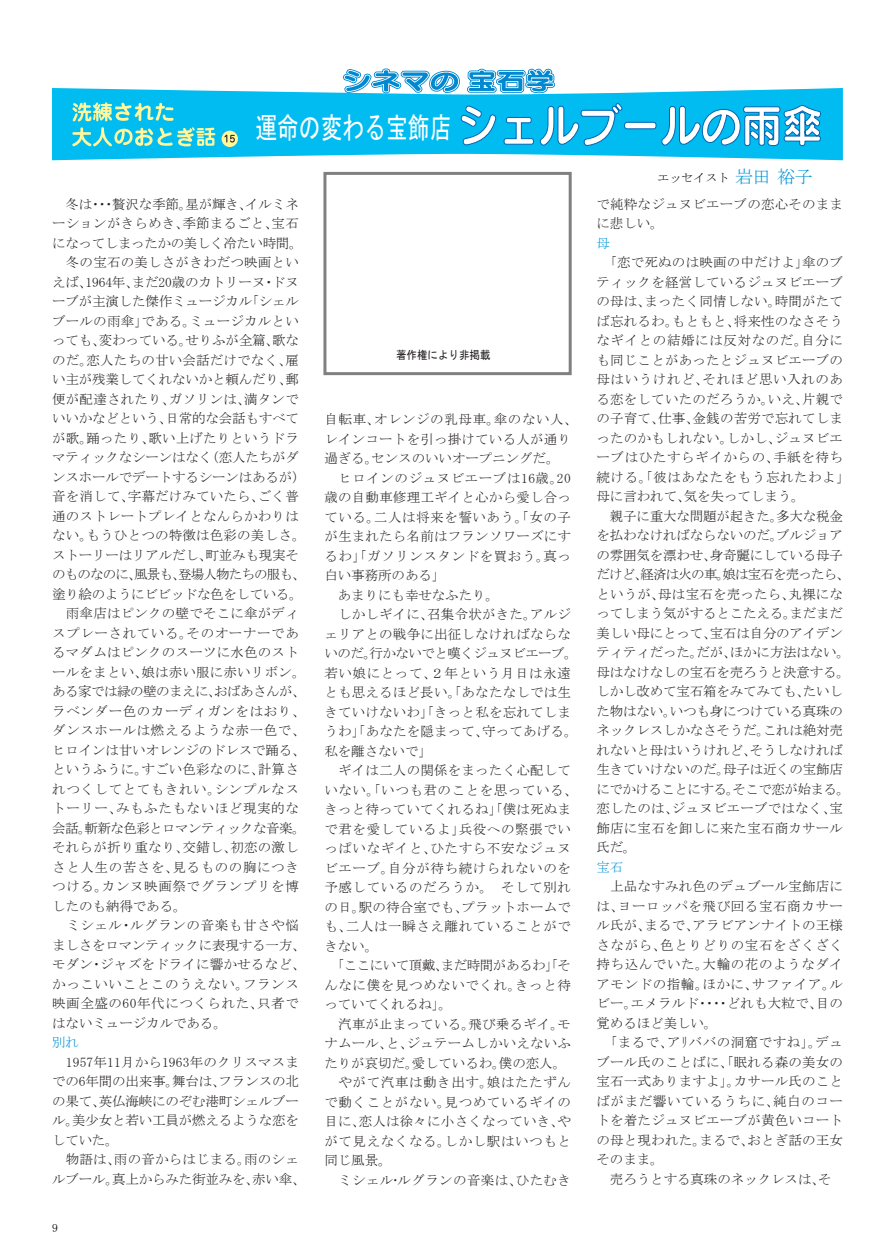
<style>
.page{position:relative;width:888px;height:1260px;background:#fff}
.page>*{position:absolute;margin:0;border:0;box-sizing:border-box;transform-origin:0 0}
.t1{font:29.25px "MS Gothic";color:#fff;scale:.75 1}
.t2{font:13.5px/19.5px "MS Mincho";letter-spacing:.015em;color:#231f20}
.t3{font:13.5px "MS Mincho";letter-spacing:.045em;color:#231f20}
.t4{font:13.5px/19.5px "MS Mincho";letter-spacing:-.015em;color:#231f20}
.t5{font:13.5px "MS Mincho";letter-spacing:-.005em;color:#231f20}
.t6{font:13.5px/19.5px "MS Mincho";letter-spacing:-.01em;color:#231f20;text-align:center}
.t7{font:13.5px "MS Mincho";letter-spacing:-.04em;color:#231f20}
.t8{font:13.5px "MS Mincho";letter-spacing:-.025em;color:#231f20}
.t9{font:13.5px "MS Mincho";letter-spacing:.04em;color:#231f20}
.t10{font:13.5px "MS Mincho";letter-spacing:-.06em;color:#231f20}
.t11{font:13.5px "MS Mincho";letter-spacing:-.035em;color:#231f20}
.t12{font:13.5px "MS Mincho";color:#0095d9}
.t13{font:12px "MS Mincho";color:#000}
.t14{font:11.7px "MS Mincho";color:#000}
.t15{font:11.55px "MS Gothic";color:#231f20;scale:.91 1}
.s1{font-size:18px;color:#0095d9}
</style>
<div class="page">
<svg style="left:52px;top:88px;width:791px;height:72px;background:#1fc4f2"></svg>
<svg style="left:339px;top:68px;width:226px;height:27px"></svg>
<svg style="left:73px;top:102px;width:101px;height:19px;background:#6cd5cb"></svg>
<svg style="left:72px;top:127px;width:143px;height:19px;background:#60d2cf"></svg>
<div style="left:222px;top:131px;width:16px;height:16px;background:#fff79a;border-radius:50%"></div>
<svg style="left:224px;top:135px;width:11px;height:8px"></svg>
<svg style="left:459px;top:105px;width:37px;height:41px"></svg>
<svg style="left:503px;top:102px;width:320px;height:45px"></svg>
<div style="left:323px;top:172px;width:249px;height:203px;border:3px solid #808080"></div>
<h1 class="t1" style="left:255px;top:113px;width:263px">運命の変わる宝飾店</h1>
<p class="t6" style="left:66px;top:194px;width:235px">冬は・・・贅沢な季節。星が輝き、イルミネ</p>
<p class="t2" style="left:52px;top:214px;width:248px">ーションがきらめき、季節まるごと、宝石</p>
<p class="t8" style="left:52px;top:236px;width:252px">になってしまったかの美しく冷たい時間。</p>
<p class="t2" style="left:66px;top:253px;width:234px">冬の宝石の美しさがきわだつ映画とい</p>
<p class="t6" style="left:52px;top:272px;width:248px">えば、1964年、まだ20歳のカトリーヌ・ドヌ</p>
<p class="t4" style="left:52px;top:292px;width:248px">ーブが主演した傑作ミュージカル「シェル</p>
<p class="t2" style="left:52px;top:311px;width:248px">ブールの雨傘」である。ミュージカルとい</p>
<p class="t6" style="left:52px;top:331px;width:248px">っても、変わっている。せりふが全篇、歌な</p>
<p class="t2" style="left:52px;top:350px;width:248px">のだ。恋人たちの甘い会話だけでなく、雇</p>
<p class="t4" style="left:52px;top:370px;width:248px">い主が残業してくれないかと頼んだり、郵</p>
<p class="t2" style="left:52px;top:389px;width:248px">便が配達されたり、ガソリンは、満タンで</p>
<p class="t4" style="left:52px;top:409px;width:248px">いいかなどという、日常的な会話もすべて</p>
<p class="t2" style="left:52px;top:428px;width:248px">が歌。踊ったり、歌い上げたりというドラ</p>
<p class="t4" style="left:52px;top:448px;width:248px">マティックなシーンはなく（恋人たちがダ</p>
<p class="t4" style="left:52px;top:467px;width:255px">ンスホールでデートするシーンはあるが）</p>
<p class="t2" style="left:52px;top:487px;width:248px">音を消して、字幕だけみていたら、ごく普</p>
<p class="t2" style="left:52px;top:506px;width:248px">通のストレートプレイとなんらかわりは</p>
<p class="t2" style="left:52px;top:526px;width:255px">ない。もうひとつの特徴は色彩の美しさ。</p>
<p class="t4" style="left:52px;top:545px;width:248px">ストーリーはリアルだし、町並みも現実そ</p>
<p class="t10" style="left:52px;top:568px;width:255px">のものなのに、風景も、登場人物たちの服も、</p>
<p class="t8" style="left:52px;top:587px;width:252px">塗り絵のようにビビッドな色をしている。</p>
<p class="t2" style="left:66px;top:604px;width:234px">雨傘店はピンクの壁でそこに傘がディ</p>
<p class="t3" style="left:52px;top:626px;width:248px">スプレーされている。そのオーナーであ</p>
<p class="t2" style="left:52px;top:643px;width:248px">るマダムはピンクのスーツに水色のスト</p>
<p class="t2" style="left:52px;top:662px;width:255px">ールをまとい、娘は赤い服に赤いリボン。</p>
<p class="t7" style="left:52px;top:685px;width:255px">ある家では緑の壁のまえに、おばあさんが、</p>
<p class="t3" style="left:52px;top:704px;width:255px">ラベンダー色のカーディガンをはおり、</p>
<p class="t3" style="left:52px;top:724px;width:255px">ダンスホールは燃えるような赤一色で、</p>
<p class="t4" style="left:52px;top:740px;width:255px">ヒロインは甘いオレンジのドレスで踊る、</p>
<p class="t2" style="left:52px;top:760px;width:248px">というふうに。すごい色彩なのに、計算さ</p>
<p class="t3" style="left:52px;top:782px;width:248px">れつくしてとてもきれい。シンプルなス</p>
<p class="t3" style="left:52px;top:802px;width:248px">トーリー、みもふたもないほど現実的な</p>
<p class="t7" style="left:52px;top:821px;width:255px">会話。斬新な色彩とロマンティックな音楽。</p>
<p class="t2" style="left:52px;top:838px;width:248px">それらが折り重なり、交錯し、初恋の激し</p>
<p class="t3" style="left:52px;top:860px;width:248px">さと人生の苦さを、見るものの胸につき</p>
<p class="t3" style="left:52px;top:880px;width:248px">つける。カンヌ映画祭でグランプリを博</p>
<p class="t5" style="left:52px;top:899px;width:136px">したのも納得である。</p>
<p class="t3" style="left:66px;top:919px;width:234px">ミシェル・ルグランの音楽も甘さや悩</p>
<p class="t4" style="left:52px;top:935px;width:255px">ましさをロマンティックに表現する一方、</p>
<p class="t2" style="left:52px;top:955px;width:255px">モダン・ジャズをドライに響かせるなど、</p>
<p class="t3" style="left:52px;top:977px;width:248px">かっこいいことこのうえない。フランス</p>
<p class="t3" style="left:52px;top:997px;width:248px">映画全盛の60年代につくられた、只者で</p>
<p class="t5" style="left:52px;top:1016px;width:176px">はないミュージカルである。</p>
<p class="t12" style="left:52px;top:1036px;width:28px">別れ</p>
<p class="t2" style="left:52px;top:1052px;width:248px;text-align:justify;text-indent:14px">1957年11月から1963年のクリスマスまでの6年間の出来事。舞台は、フランスの北の果て、英仏海峡にのぞむ港町シェルブール。美少女と若い工員が燃えるような恋をしていた。</p>
<p class="t6" style="left:52px;top:1150px;width:255px">物語は、雨の音からはじまる。雨のシェ<br>ルブール。真上からみた街並みを、赤い傘、</p>
<p class="t14" style="left:52px;top:1222px;width:7px">9</p>
<p class="t15" style="left:396px;top:350px;width:105px">著作権により非掲載</p>
<p class="t2" style="left:324px;top:410px;width:255px">自転車、オレンジの乳母車。傘のない人、レインコートを引っ掛けている人が通り過ぎる。センスのいいオープニングだ。</p>
<p class="t9" style="left:338px;top:471px;width:234px">ヒロインのジュヌビエーブは16歳。20</p>
<p class="t2" style="left:324px;top:488px;width:248px">歳の自動車修理工ギイと心から愛し合っ</p>
<p class="t3" style="left:324px;top:510px;width:248px">ている。二人は将来を誓いあう。「女の子</p>
<p class="t2" style="left:324px;top:527px;width:248px">が生まれたら名前はフランソワーズにす</p>
<p class="t3" style="left:324px;top:549px;width:248px">るわ」「ガソリンスタンドを買おう。真っ</p>
<p class="t5" style="left:324px;top:569px;width:122px">白い事務所のある」</p>
<p class="t5" style="left:338px;top:588px;width:163px">あまりにも幸せなふたり。</p>
<p class="t2" style="left:338px;top:605px;width:234px">しかしギイに、召集令状がきた。アルジ</p>
<p class="t2" style="left:324px;top:624px;width:248px">ェリアとの戦争に出征しなければならな</p>
<p class="t7" style="left:324px;top:647px;width:255px">いのだ。行かないでと嘆くジュヌビエーブ。</p>
<p class="t3" style="left:324px;top:666px;width:248px">若い娘にとって、２年という月日は永遠</p>
<p class="t2" style="left:324px;top:683px;width:248px">とも思えるほど長い。「あなたなしでは生</p>
<p class="t2" style="left:324px;top:702px;width:248px">きていけないわ」「きっと私を忘れてしま</p>
<p class="t2" style="left:324px;top:722px;width:255px">うわ」「あなたを隠まって、守ってあげる。</p>
<p class="t5" style="left:324px;top:744px;width:109px">私を離さないで」</p>
<p class="t2" style="left:338px;top:761px;width:234px">ギイは二人の関係をまったく心配して</p>
<p class="t3" style="left:324px;top:783px;width:255px">いない。「いつも君のことを思っている、</p>
<p class="t2" style="left:324px;top:800px;width:248px">きっと待っていてくれるね」「僕は死ぬま</p>
<p class="t3" style="left:324px;top:822px;width:248px">で君を愛しているよ」兵役への緊張でい</p>
<p class="t3" style="left:324px;top:842px;width:248px">っぱいなギイと、ひたすら不安なジュヌ</p>
<p class="t3" style="left:324px;top:861px;width:248px">ビエーブ。自分が待ち続けられないのを</p>
<p class="t3" style="left:324px;top:881px;width:248px">予感しているのだろうか。そして別れ</p>
<p class="t2" style="left:324px;top:897px;width:248px">の日。駅の待合室でも、プラットホームで</p>
<p class="t3" style="left:324px;top:920px;width:248px">も、二人は一瞬さえ離れていることがで</p>
<p class="t2" style="left:324px;top:936px;width:55px">きない。</p>
<p class="t11" style="left:331px;top:959px;width:242px">「ここにいて頂戴、まだ時間があるわ「」そ</p>
<p class="t3" style="left:324px;top:978px;width:248px">んなに僕を見つめないでくれ。きっと待</p>
<p class="t5" style="left:324px;top:998px;width:129px">っていてくれるね」。</p>
<p class="t2" style="left:338px;top:1014px;width:234px">汽車が止まっている。飛び乗るギイ。モ</p>
<p class="t2" style="left:324px;top:1034px;width:248px">ナムール、と、ジュテームしかいえないふ</p>
<p class="t5" style="left:324px;top:1056px;width:243px">たりが哀切だ。愛しているわ。僕の恋人。</p>
<p class="t3" style="left:339px;top:1076px;width:234px">やがて汽車は動き出す。娘はたたずん</p>
<p class="t3" style="left:324px;top:1095px;width:248px">で動くことがない。見つめているギイの</p>
<p class="t2" style="left:324px;top:1112px;width:248px">目に、恋人は徐々に小さくなっていき、や</p>
<p class="t3" style="left:324px;top:1134px;width:248px">がて見えなくなる。しかし駅はいつもと</p>
<p class="t2" style="left:324px;top:1151px;width:69px">同じ風景。</p>
<p class="t2" style="left:338px;top:1170px;width:234px">ミシェル･ルグランの音楽は、ひたむき</p>
<p class="t13" style="left:657px;top:172px;width:157px">エッセイスト<span class="s1">岩田裕子</span></p>
<p class="t2" style="left:597px;top:194px;width:248px">で純粋なジュヌビエーブの恋心そのままに悲しい。</p>
<p class="t12" style="left:597px;top:236px;width:15px">母</p>
<p class="t2" style="left:597px;top:253px;width:255px;text-indent:7px">「恋で死ぬのは映画の中だけよ」傘のブティックを経営しているジュヌビエーブの母は、まったく同情しない。時間がたてば忘れるわ。もともと、将来性のなさそうなギイとの結婚には反対なのだ。自分にも同じことがあったとジュヌビエーブの母はいうけれど、それほど思い入れのある恋をしていたのだろうか。いえ、片親での子育て、仕事、金銭の苦労で忘れてしまったのかもしれない。しかし、ジュヌビエーブはひたすらギイからの、手紙を待ち続ける。「彼はあなたをもう忘れたわよ」母に言われて、気を失ってしまう。</p>
<p class="t4" style="left:597px;top:506px;width:255px;text-indent:13px">親子に重大な問題が起きた。多大な税金を払わなければならないのだ。ブルジョアの雰囲気を漂わせ、身奇麗にしている母子だけど、経済は火の車。娘は宝石を売ったら、というが、母は宝石を売ったら、丸裸になってしまう気がするとこたえる。まだまだ美しい母にとって、宝石は自分のアイデンティティだった。だが、ほかに方法はない。母はなけなしの宝石を売ろうと決意する。しかし改めて宝石箱をみてみても、たいした物はない。いつも身につけている真珠のネックレスしかなさそうだ。これは絶対売れないと母はいうけれど、そうしなければ生きていけないのだ。母子は近くの宝飾店にでかけることにする。そこで恋が始まる。恋したのは、ジュヌビエーブではなく、宝飾店に宝石を卸しに来た宝石商カサール氏だ。</p>
<p class="t12" style="left:597px;top:860px;width:28px">宝石</p>
<p class="t2" style="left:610px;top:877px;width:234px">上品なすみれ色のデュブール宝飾店に</p>
<p class="t3" style="left:597px;top:899px;width:248px">は、ヨーロッパを飛び回る宝石商カサー</p>
<p class="t2" style="left:597px;top:916px;width:248px">ル氏が、まるで、アラビアンナイトの王様</p>
<p class="t3" style="left:597px;top:938px;width:248px">さながら、色とりどりの宝石をざくざく</p>
<p class="t3" style="left:597px;top:958px;width:248px">持ち込んでいた。大輪の花のようなダイ</p>
<p class="t3" style="left:597px;top:977px;width:248px">アモンドの指輪。ほかに、サファイア。ル</p>
<p class="t2" style="left:597px;top:994px;width:248px">ビー。エメラルド・・・・どれも大粒で、目の</p>
<p class="t5" style="left:597px;top:1016px;width:122px">覚めるほど美しい。</p>
<p class="t9" style="left:604px;top:1036px;width:241px">「まるで、アﾘババの洞窟ですね」。デュ</p>
<p class="t2" style="left:597px;top:1052px;width:248px">ブール氏のことばに、「眠れる森の美女の</p>
<p class="t2" style="left:597px;top:1072px;width:248px">宝石一式ありますよ」。カサール氏のこと</p>
<p class="t3" style="left:597px;top:1094px;width:248px">ばがまだ響いているうちに、純白のコー</p>
<p class="t2" style="left:597px;top:1111px;width:248px">トを着たジュヌビエーブが黄色いコート</p>
<p class="t2" style="left:597px;top:1130px;width:248px">の母と現われた。まるで、おとぎ話の王女</p>
<p class="t2" style="left:597px;top:1150px;width:69px">そのまま。</p>
<p class="t5" style="left:610px;top:1172px;width:223px">売ろうとする真珠のネックレスは、そ</p>
</div>
